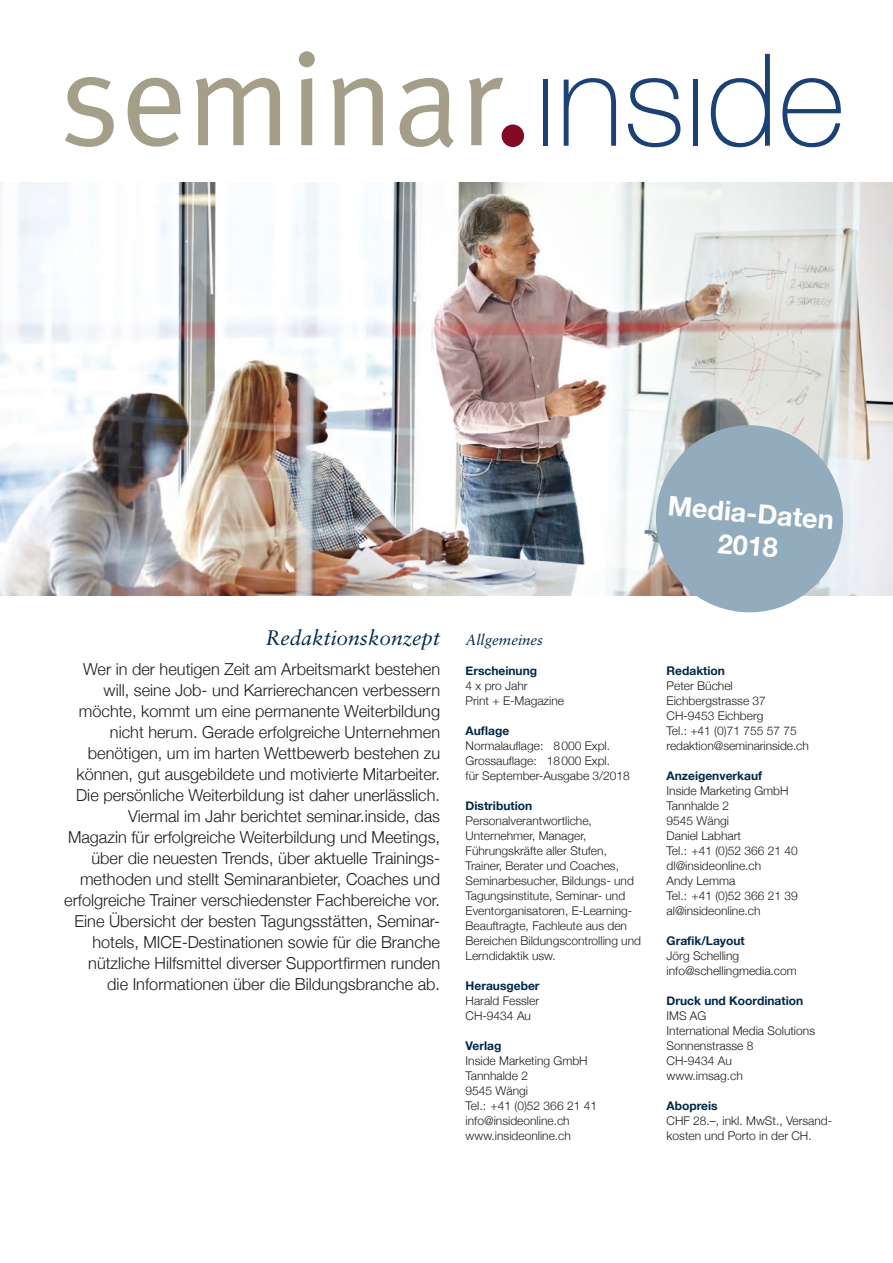
<style>
.page{position:relative;width:893px;height:1263px;background:#fff}
.page>*{position:absolute;margin:0;border:0;box-sizing:border-box;transform-origin:0 0}
.t1{font:131.7px "Meta Plus";color:#a59f8a}
.t2{font:700 27px/33px "Helvetica Neue";color:#fff;text-align:center}
.t3{font:italic 21px "Sabon LT Std";color:#002848}
.t4{font:300 16.5px/21px "Helvetica Neue";color:#1d1d1b;text-align:right}
.t5{font:italic 15px "Sabon LT Std";color:#002848}
.t6{font:300 12px/15px "Helvetica Neue";color:#1d1d1b}
.t7{font:700 12px "Helvetica Neue";color:#002848}
</style>
<div class="page">
<img style="left:0;top:183px;width:893px;height:412px">
<div style="left:502px;top:124px;width:22px;height:23px;background:#830a24;border-radius:50%"></div>
<div style="left:543px;top:80px;width:5px;height:66px;background:#1b4175"></div>
<svg style="left:564px;top:78px;width:52px;height:68px"></svg>
<svg style="left:628px;top:78px;width:52px;height:69px"></svg>
<div style="left:693px;top:80px;width:5px;height:66px;background:#1b4175"></div>
<svg style="left:711px;top:54px;width:59px;height:93px"></svg>
<svg style="left:782px;top:78px;width:59px;height:69px"></svg>
<svg style="left:652px;top:421px;width:195px;height:192px;background:#a4b7c4"></svg>
<h1 class="t1" style="left:61px;top:23px;width:442px">seminar</h1>
<h2 class="t2" style="left:669px;top:490px;width:168px;rotate:5deg">Media-Daten<br>2018</h2>
<h3 class="t3" style="left:265px;top:626px;width:176px">Redaktionskonzept</h3>
<p class="t4" style="left:64px;top:657px;width:377px">Wer in der heutigen Zeit am Arbeitsmarkt bestehen will, seine Job- und Karrierechancen verbessern möchte, kommt um eine permanente Weiterbildung nicht herum. Gerade erfolgreiche Unternehmen benötigen, um im harten Wettbewerb bestehen zu können, gut ausgebildete und motivierte Mitarbeiter.<br>Die persönliche Weiterbildung ist daher unerlässlich.<br>Viermal im Jahr berichtet seminar.inside, das<br>Magazin für erfolgreiche Weiterbildung und Meetings, über die neuesten Trends, über aktuelle Trainings&shy;methoden und stellt Seminaranbieter, Coaches und erfolgreiche Trainer verschiedenster Fachbereiche vor.<br>Eine Übersicht der besten Tagungsstätten, Seminar&shy;hotels, MICE-Destinationen sowie für die Branche nützliche Hilfsmittel diverser Supportfirmen runden die Informationen über die Bildungsbranche ab.</p>
<p class="t7" style="left:666px;top:661px;width:60px">Redaktion</p>
<p class="t5" style="left:466px;top:631px;width:79px">Allgemeines</p>
<p class="t7" style="left:466px;top:661px;width:73px">Erscheinung</p>
<p class="t6" style="left:466px;top:677px;width:100px">4 x pro Jahr<br>Print + E-Magazine</p>
<p class="t7" style="left:466px;top:721px;width:45px">Auflage</p>
<p class="t6" style="left:466px;top:737px;width:166px">Normalauflage: 8000 Expl.<br>Grossauflage: 18000 Expl.<br>für September-Ausgabe 3/2018</p>
<p class="t7" style="left:466px;top:796px;width:68px">Distribution</p>
<p class="t6" style="left:466px;top:812px;width:177px">Personalverantwortliche,<br>Unternehmer, Manager,<br>Führungskräfte aller Stufen,<br>Trainer, Berater und Coaches,<br>Seminarbesucher, Bildungs- und<br>Tagungsinstitute, Seminar- und<br>Eventorganisatoren, E-Learning-<br>Beauftragte, Fachleute aus den<br>Bereichen Bildungscontrolling und<br>Lerndidaktik usw.</p>
<p class="t7" style="left:466px;top:976px;width:76px">Herausgeber</p>
<p class="t6" style="left:466px;top:992px;width:75px">Harald Fessler<br>CH-9434 Au</p>
<p class="t7" style="left:466px;top:1036px;width:37px">Verlag</p>
<p class="t6" style="left:466px;top:1052px;width:133px">Inside Marketing GmbH<br>Tannhalde 2<br>9545 Wängi<br>Tel.: +41 (0)52 366 21 41 info@insideonline.ch www.insideonline.ch</p>
<p class="t6" style="left:666px;top:677px;width:144px">Peter Büchel<br>Eichbergstrasse 37<br>CH-9453 Eichberg<br>Tel.: +41 (0)71 755 57 75 redaktion@seminarinside.ch</p>
<p class="t7" style="left:666px;top:766px;width:97px">Anzeigenverkauf</p>
<p class="t6" style="left:666px;top:782px;width:133px">Inside Marketing GmbH<br>Tannhalde 2<br>9545 Wängi<br>Daniel Labhart<br>Tel.: +41 (0)52 366 21 40 dl@insideonline.ch<br>Andy Lemma<br>Tel.: +41 (0)52 366 21 39 al@insideonline.ch</p>
<p class="t7" style="left:666px;top:931px;width:80px">Grafik/Layout</p>
<p class="t6" style="left:666px;top:947px;width:132px">Jörg Schelling info@schellingmedia.com</p>
<p class="t7" style="left:666px;top:991px;width:138px">Druck und Koordination</p>
<p class="t6" style="left:666px;top:1007px;width:150px">IMS AG<br>International Media Solutions<br>Sonnenstrasse 8<br>CH-9434 Au<br>www.imsag.ch</p>
<p class="t7" style="left:666px;top:1096px;width:53px">Abopreis</p>
<p class="t6" style="left:666px;top:1112px;width:167px">CHF 28.–, inkl. MwSt., Versand&shy;kosten und Porto in der CH.</p>
</div>
